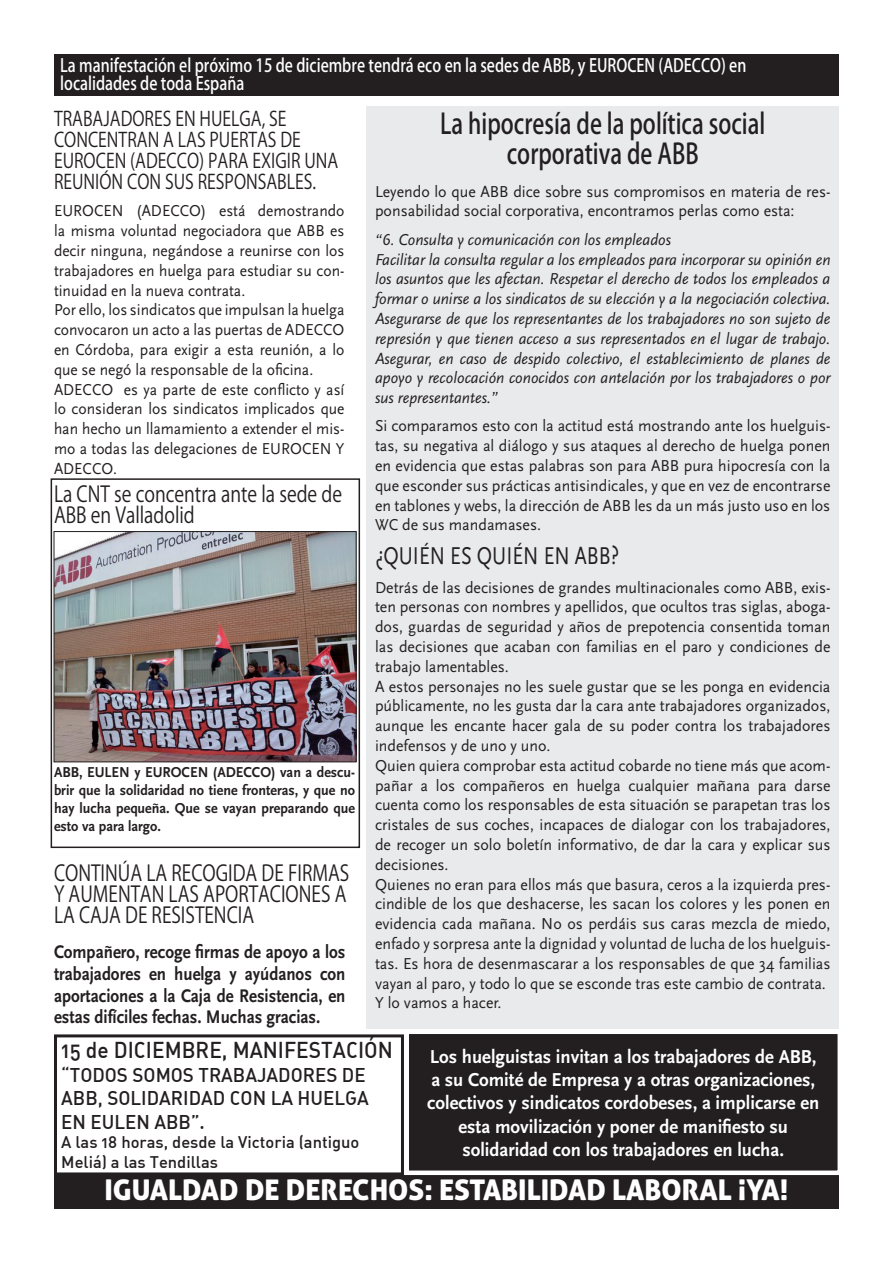
<style>
.page{position:relative;width:893px;height:1263px;background:#fff}
.page>*{position:absolute;margin:0;border:0;box-sizing:border-box;transform-origin:0 0}
.t1{font:28.5px "Aller Display";color:#fff}
.t2{font:500 28.05px/30px "Koz Go Pro";color:#231f20;text-align:center;scale:.79 1}
.t3{font:25.35px "Scala Sans";color:#231f20;scale:.79 1}
.t4{font:500 22.5px "DIN Alternate";color:#231f20;scale:.93 1}
.t5{font:21.75px/21px "Koz Go Pro";color:#231f20;scale:.83 1}
.t6{font:19.95px/21px "Koz Go Pro";color:#231f20;scale:.83 1}
.t7{font:700 19.5px/23.4px "Scala Sans";color:#fff;text-align:center;scale:.96 1}
.t8{font:500 19.5px/23.4px "DIN Alternate";color:#231f20;scale:.96 1}
.t9{font:700 19.05px/21.6px "Scala Sans";color:#231f20;text-align:justify;scale:.89 1}
.t10{font:500 18.15px/18px "Koz Go Pro";color:#fff;scale:.83 1}
.t11{font:16.5px/19.8px "Scala Sans";color:#231f20;scale:.96 1}
.t12{font:italic 16.5px/19.8px "Scala Sans";color:#231f20;scale:.96 1}
.t13{font:16.5px/19.8px "Scala Sans";color:#231f20;scale:.94 1}
.t14{font:500 16.5px/19.8px "DIN Alternate";color:#231f20}
.t15{font:700 15px/18px "Scala Sans";color:#231f20;text-align:justify;scale:.94 1}
</style>
<div class="page">
<div style="left:54px;top:54px;width:785px;height:41px;background:#231f20"></div>
<div style="left:54px;top:1175px;width:785px;height:34px;background:#231f20"></div>
<div style="left:54px;top:1034px;width:350px;height:141px;border:3px solid #231f20"></div>
<div style="left:407px;top:1032px;width:433px;height:141px;background:#231f20"></div>
<div style="left:404px;top:1029px;width:438px;height:146px;border:4px solid #fff"></div>
<div style="left:367px;top:106px;width:472px;height:923px;background:#e9eaeb"></div>
<img style="left:56px;top:533px;width:298px;height:227px">
<div style="left:54px;top:531px;width:302px;height:231px;border:1px solid #231f20"></div>
<div style="left:51px;top:478px;width:309px;height:370px;border:2px solid #231f20"></div>
<p class="t10" style="left:60px;top:57px;width:828px">La manifestación el próximo 15 de diciembre tendrá eco en la sedes de ABB, y EUROCEN (ADECCO) en localidades de toda España</p>
<p class="t6" style="left:54px;top:109px;width:344px">TRABAJADORES EN HUELGA, SE<br>CONCENTRAN A LAS PUERTAS DE<br>EUROCEN (ADECCO) PARA EXIGIR UNA<br>REUNIÓN CON SUS RESPONSABLES.</p>
<p class="t13" style="left:54px;top:201px;width:310px">EUROCEN (ADECCO) está demostrando la misma voluntad negociadora que ABB es decir ninguna, negándose a reunirse con los trabajadores en huelga para estudiar su con&shy;tinuidad en la nueva contrata.<br>Por ello, los sindicatos que impulsan la huelga convocaron un acto a las puertas de ADECCO en Córdoba, para exigir a esta reunión, a lo que se negó la responsable de la oficina.<br>ADECCO es ya parte de este conflicto y así lo consideran los sindicatos implicados que han hecho un llamamiento a extender el mis&shy;mo a todas las delegaciones de EUROCEN Y ADECCO.</p>
<h3 class="t5" style="left:54px;top:484px;width:349px">La CNT se concentra ante la sede de<br>ABB en Valladolid</h3>
<p class="t15" style="left:54px;top:764px;width:322px">ABB, EULEN y EUROCEN (ADECCO) van a descu&shy;brir que la solidaridad no tiene fronteras, y que no hay lucha pequeña. Que se vayan preparando que esto va para largo.</p>
<h3 class="t5" style="left:54px;top:863px;width:357px">CONTINÚA LA RECOGIDA DE FIRMAS<br>Y AUMENTAN LAS APORTACIONES A<br>LA CAJA DE RESISTENCIA</h3>
<p class="t9" style="left:54px;top:942px;width:329px">Compañero, recoge firmas de apoyo a los trabajadores en huelga y ayúdanos con aportaciones a la Caja de Resistencia, en estas difíciles fechas. Muchas gracias.</p>
<h2 class="t2" style="left:440px;top:110px;width:413px">La hipocresía de la política social corporativa de ABB</h2>
<p class="t11" style="left:375px;top:182px;width:476px">Leyendo lo que ABB dice sobre sus compromisos en materia de res&shy;ponsabilidad social corporativa, encontramos perlas como esta:</p>
<p class="t12" style="left:375px;top:230px;width:476px">“6. Consulta y comunicación con los empleados<br>Facilitar la consulta regular a los empleados para incorporar su opinión en los asuntos que les afectan. Respetar el derecho de todos los empleados a formar o unirse a los sindicatos de su elección y a la negociación colectiva.<br>Asegurarse de que los representantes de los trabajadores no son sujeto de represión y que tienen acceso a sus representados en el lugar de trabajo.<br>Asegurar, en caso de despido colectivo, el establecimiento de planes de apoyo y recolocación conocidos con antelación por los trabajadores o por sus representantes.”</p>
<p class="t11" style="left:375px;top:416px;width:476px;text-align:justify">Si comparamos esto con la actitud está mostrando ante los huelguis&shy;tas, su negativa al diálogo y sus ataques al derecho de huelga ponen en evidencia que estas palabras son para ABB pura hipocresía con la que esconder sus prácticas antisindicales, y que en vez de encontrarse en tablones y webs, la dirección de ABB les da un más justo uso en los WC de sus mandamases.</p>
<h3 class="t3" style="left:375px;top:542px;width:310px">¿QUIÉN ES QUIÉN EN ABB?</h3>
<p class="t11" style="left:375px;top:577px;width:476px">Detrás de las decisiones de grandes multinacionales como ABB, exis&shy;ten personas con nombres y apellidos, que ocultos tras siglas, aboga&shy;dos, guardas de seguridad y años de prepotencia consentida toman las decisiones que acaban con familias en el paro y condiciones de trabajo lamentables.<br>A estos personajes no les suele gustar que se les ponga en evidencia públicamente, no les gusta dar la cara ante trabajadores organizados, aunque les encante hacer gala de su poder contra los trabajadores indefensos y de uno y uno.<br>Quien quiera comprobar esta actitud cobarde no tiene más que acom&shy;pañar a los compañeros en huelga cualquier mañana para darse cuenta como los responsables de esta situación se parapetan tras los cristales de sus coches, incapaces de dialogar con los trabajadores, de recoger un solo boletín informativo, de dar la cara y explicar sus decisiones.<br>Quienes no eran para ellos más que basura, ceros a la izquierda pres&shy;cindible de los que deshacerse, les sacan los colores y les ponen en evidencia cada mañana. No os perdáis sus caras mezcla de miedo, enfado y sorpresa ante la dignidad y voluntad de lucha de los huelguis&shy;tas. Es hora de desenmascarar a los responsables de que 34 familias vayan al paro, y todo lo que se esconde tras este cambio de contrata.<br>Y lo vamos a hacer.</p>
<h3 class="t4" style="left:61px;top:1036px;width:358px">15 de DICIEMBRE, MANIFESTACIÓN</h3>
<p class="t8" style="left:61px;top:1062px;width:322px">“TODOS SOMOS TRABAJADORES DE<br>ABB, SOLIDARIDAD CON LA HUELGA<br>EN EULEN ABB”.</p>
<p class="t14" style="left:61px;top:1132px;width:300px">A las 18 horas, desde la Victoria (antiguo<br>Meliá) a las Tendillas</p>
<p class="t7" style="left:427px;top:1045px;width:410px">Los huelguistas invitan a los trabajadores de ABB, a su Comité de Empresa y a otras organizaciones, colectivos y sindicatos cordobeses, a implicarse en esta movilización y poner de manifiesto su solidaridad con los trabajadores en lucha.</p>
<h1 class="t1" style="left:104px;top:1171px;width:685px">IGUALDAD DE DERECHOS: ESTABILIDAD LABORAL ¡YA!</h1>
</div>
